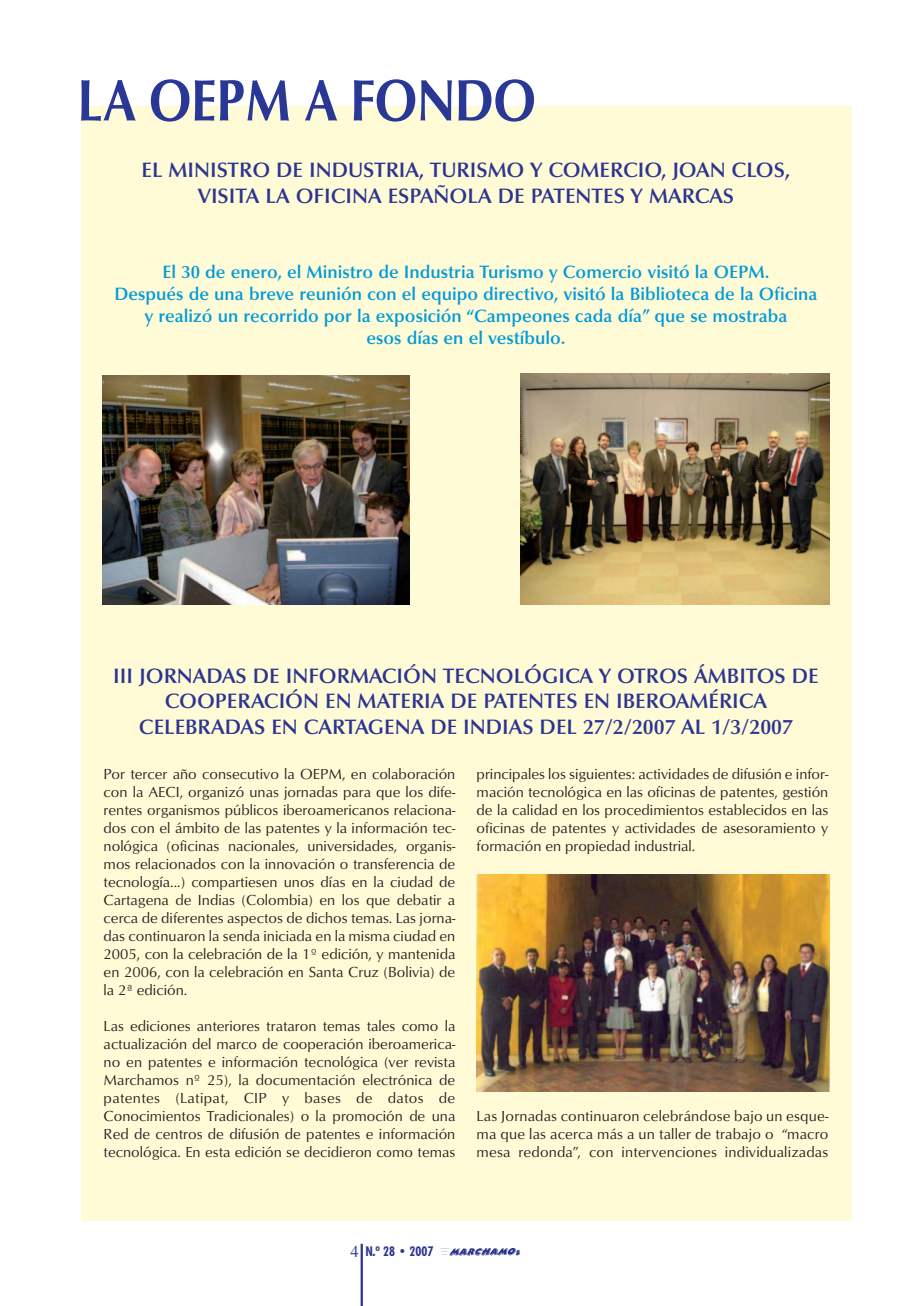
<style>
.page{position:relative;width:915px;height:1306px;background:#fff}
.page>*{position:absolute;margin:0;border:0;box-sizing:border-box;transform-origin:0 0}
.t1{font:60px "Optima Bld";letter-spacing:-.015em;color:#293795;scale:.85 1}
.t2{font:600 21px/25.8px "Optima";color:#2c3491;text-align:center}
.t3{font:600 18px/22px "Optima";color:#009ad9;text-align:center}
.t4{font:15px/18px "Optima";color:#231f20;text-align:justify}
.t5{font:700 condensed 13.5px "Futura BT";color:#2c3491}
.s1{font-family:"Times";font-weight:400;font-stretch:normal;font-size:16.5px}
</style>
<div class="page">
<hr style="left:360px;top:1243px;width:3px;height:62px;background:#2c3491">
<img style="left:440px;top:1248px;width:81px;height:8px">
<div style="left:81px;top:107px;width:769px;height:1114px;background:#fffbd6"></div>
<img style="left:102px;top:375px;width:307px;height:229px">
<img style="left:520px;top:373px;width:309px;height:231px">
<img style="left:477px;top:874px;width:352px;height:217px">
<h1 class="t1" style="left:77px;top:75px;width:541px">LA OEPM A FONDO</h1>
<h2 class="t2" style="left:141px;top:159px;width:650px">EL MINISTRO DE INDUSTRIA, TURISMO Y COMERCIO, JOAN CLOS,<br>VISITA LA OFICINA ESPAÑOLA DE PATENTES Y MARCAS</h2>
<p class="t3" style="left:114px;top:263px;width:704px">El 30 de enero, el Ministro de Industria Turismo y Comercio visitó la OEPM.<br>Después de una breve reunión con el equipo directivo, visitó la Biblioteca de la Oficina y realizó un recorrido por la exposición “Campeones cada día” que se mostraba<br>esos días en el vestíbulo.</p>
<h2 class="t2" style="left:113px;top:664px;width:706px">III JORNADAS DE INFORMACIÓN TECNOLÓGICA Y OTROS ÁMBITOS DE<br>COOPERACIÓN EN MATERIA DE PATENTES EN IBEROAMÉRICA<br>CELEBRADAS EN CARTAGENA DE INDIAS DEL 27/2/2007 AL 1/3/2007</h2>
<p class="t4" style="left:104px;top:765px;width:353px">Por tercer año consecutivo la OEPM, en colaboración con la AECI, organizó unas jornadas para que los dife&shy;rentes organismos públicos iberoamericanos relaciona&shy;dos con el ámbito de las patentes y la información tec&shy;nológica (oficinas nacionales, universidades, organis&shy;mos relacionados con la innovación o transferencia de tecnología...) compartiesen unos días en la ciudad de Cartagena de Indias (Colombia) en los que debatir a cerca de diferentes aspectos de dichos temas. Las jorna&shy;das continuaron la senda iniciada en la misma ciudad en 2005, con la celebración de la 1º edición, y mantenida en 2006, con la celebración en Santa Cruz (Bolivia) de la 2ª edición.</p>
<p class="t4" style="left:104px;top:1017px;width:353px">Las ediciones anteriores trataron temas tales como la actualización del marco de cooperación iberoamerica&shy;no en patentes e información tecnológica (ver revista Marchamos nº 25), la documentación electrónica de patentes (Latipat, CIP y bases de datos de Conocimientos Tradicionales) o la promoción de una Red de centros de difusión de patentes e información tecnológica. En esta edición se decidieron como temas</p>
<p class="t4" style="left:476px;top:765px;width:353px">principales los siguientes: actividades de difusión e infor&shy;mación tecnológica en las oficinas de patentes, gestión de la calidad en los procedimientos establecidos en las oficinas de patentes y actividades de asesoramiento y formación en propiedad industrial.</p>
<p class="t4" style="left:476px;top:1107px;width:353px">Las Jornadas continuaron celebrándose bajo un esque&shy;ma que las acerca más a un taller de trabajo o “macro mesa redonda”, con intervenciones individualizadas</p>
<p class="t5" style="left:350px;top:1244px;width:84px"><span class="s1">4</span> N.º 28 • 2007</p>
</div>
